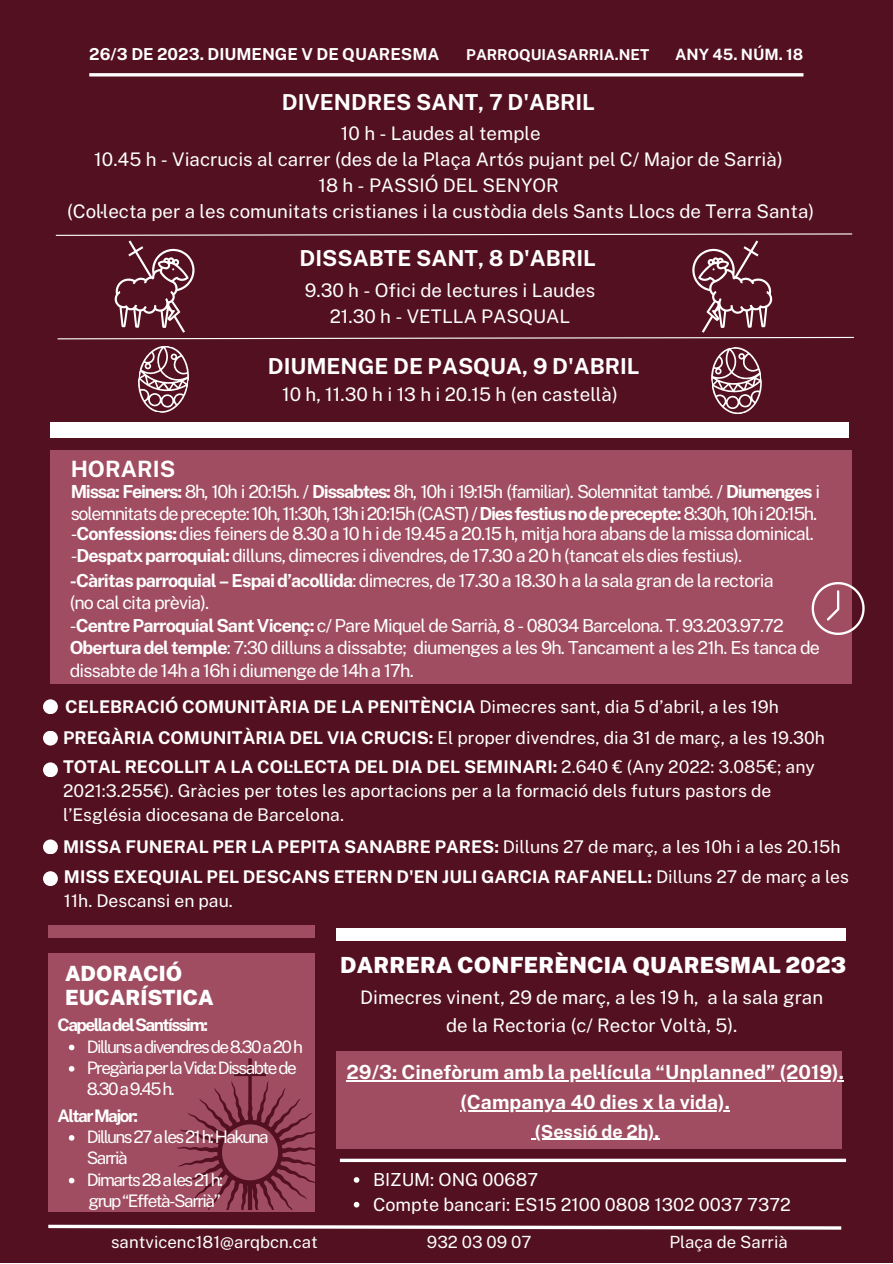
<style>
.page{position:relative;width:893px;height:1264px;background:#fff}
.page>*{position:absolute;margin:0;border:0;box-sizing:border-box;transform-origin:0 0}
.t1{font:700 22.5px "Public Sans";color:#fff}
.t2{font:900 22.2px "Public Sans";letter-spacing:.005em;color:#fff}
.t3{font:700 22.05px "Public Sans";color:#fff}
.t4{font:900 21px/23.5px "Public Sans";color:#fff}
.t5{font:700 19.5px/30.3px "Public Sans";color:#fff;text-align:center}
.t6{font:18.75px/25.8px "Public Sans";color:#fff;text-align:center}
.t7{font:18.6px/28px "Public Sans";color:#fff;text-align:center}
.t8{font:18px/22.5px "Public Sans";letter-spacing:-.05em;color:#fff}
.t9{font:18px/24.8px "Public Sans";color:#fff}
.t10{font:700 18px "Public Sans";color:#fff}
.t11{font:17.55px/23.5px "Public Sans";color:#fff}
.t12{font:700 17.55px/30.2px "Public Sans";color:#fff}
.t13{font:17.25px/21.3px "Public Sans";letter-spacing:-.09em;color:#fff}
.t14{font:700 17.25px "Public Sans";letter-spacing:-.09em;color:#fff}
.t15{font:16.8px "Public Sans";color:#fff}
.t16{font:700 16.5px "Public Sans";color:#fff}
.t17{font:700 15.6px "Public Sans";color:#fff}
.t18{font:700 15px "Public Sans";color:#fff}
.s1{font-weight:700}
.s2{font-weight:400}
</style>
<div class="page">
<div style="left:0;top:0;width:892px;height:1262px;background:#531021"></div>
<hr style="left:89px;top:73px;width:714px;height:3px;background:#fff">
<div style="left:48px;top:953px;width:266px;height:258px;background:#a04d62"></div>
<svg style="left:48px;top:1224px;width:794px;height:6px"></svg>
<svg style="left:177px;top:1058px;width:138px;height:151px"></svg>
<div style="left:336px;top:1050px;width:505px;height:98px;background:#a04d62"></div>
<hr style="left:340px;top:1158px;width:506px;height:3px;background:#fff">
<div style="left:50px;top:422px;width:798px;height:16px;background:#fff"></div>
<div style="left:50px;top:450px;width:801px;height:233px;background:#a04d62"></div>
<svg style="left:811px;top:582px;width:53px;height:53px"></svg>
<div style="left:336px;top:928px;width:509px;height:12px;background:#fff"></div>
<div style="left:48px;top:925px;width:266px;height:13px;background:#a04d62"></div>
<div style="left:43px;top:699px;width:15px;height:15px;background:#fff;border-radius:50%"></div>
<div style="left:43px;top:730px;width:15px;height:15px;background:#fff;border-radius:50%"></div>
<div style="left:43px;top:762px;width:15px;height:15px;background:#fff;border-radius:50%"></div>
<div style="left:43px;top:839px;width:15px;height:15px;background:#fff;border-radius:50%"></div>
<div style="left:43px;top:871px;width:15px;height:15px;background:#fff;border-radius:50%"></div>
<svg style="left:69px;top:1044px;width:5px;height:6px"></svg>
<svg style="left:69px;top:1066px;width:5px;height:5px"></svg>
<hr style="left:346px;top:1080px;width:498px;height:1px;background:#fff">
<hr style="left:460px;top:1110px;width:270px;height:1px;background:#fff">
<hr style="left:535px;top:1138px;width:124px;height:1px;background:#fff">
<svg style="left:354px;top:1177px;width:5px;height:5px"></svg>
<svg style="left:354px;top:1201px;width:5px;height:6px"></svg>
<svg style="left:69px;top:1135px;width:5px;height:5px"></svg>
<svg style="left:69px;top:1177px;width:5px;height:6px"></svg>
<svg style="left:55px;top:233px;width:799px;height:181px"></svg>
<p class="t16" style="left:89px;top:44px;width:351px">26/3 DE 2023. DIUMENGE V DE QUARESMA</p>
<p class="t18" style="left:466px;top:46px;width:184px">PARROQUIASARRIA.NET</p>
<p class="t17" style="left:675px;top:45px;width:130px">ANY 45. NÚM. 18</p>
<p class="t3" style="left:282px;top:89px;width:314px">DIVENDRES SANT, 7 D'ABRIL</p>
<p class="t6" style="left:67px;top:121px;width:748px">10 h - Laudes al temple<br>10.45 h - Viacrucis al carrer (des de la Plaça Artós pujant pel C/ Major de Sarrià)<br>18 h - PASSIÓ DEL SENYOR<br>(Col·lecta per a les comunitats cristianes i la custòdia dels Sants Llocs de Terra Santa)</p>
<p class="t3" style="left:299px;top:245px;width:298px">DISSABTE SANT, 8 D'ABRIL</p>
<p class="t6" style="left:305px;top:277px;width:292px">9.30 h - Ofici de lectures i Laudes<br>21.30 h - VETLLA PASQUAL</p>
<p class="t3" style="left:268px;top:352px;width:373px">DIUMENGE DE PASQUA, 9 D'ABRIL</p>
<p class="t6" style="left:282px;top:381px;width:337px">10 h, 11.30 h i 13 h i 20.15 h (en castellà)</p>
<p class="t1" style="left:71px;top:456px;width:106px">HORARIS</p>
<p class="t8" style="left:71px;top:481px;width:751px;line-height:21.1px"><span class="s1">Missa: Feiners:</span> 8h, 10h i 20:15h. / <span class="s1">Dissabtes:</span> 8h, 10h i 19:15h (familiar). Solemnitat també. / <span class="s1">Diumenges</span> i solemnitats de precepte: 10h, 11:30h, 13h i 20:15h (CAST) / <span class="s1">Diesfestiusnodeprecepte:</span> 8:30h, 10h i 20:15h. -<span class="s1">Confessions:</span> dies feiners de 8.30 a 10 h i de 19.45 a 20.15 h, mitja hora abans de la missa dominical. -<span class="s1">Despatx parroquial:</span> dilluns, dimecres i divendres, de 17.30 a 20 h (tancat els dies festius).</p>
<p class="t8" style="left:70px;top:569px;width:751px"><span class="s1">-Càritas parroquial – Espai d’acollida</span>: dimecres, de 17.30 a 18.30 h a la sala gran de la rectoria<br>(no cal cita prèvia).<br>-<span class="s1">Centre Parroquial Sant Vicenç:</span> c/ Pare Miquel de Sarrià, 8 - 08034 Barcelona. T. 93.203.97.72<br><span class="s1">Obertura del temple</span>: 7:30 dilluns a dissabte; diumenges a les 9h. Tancament a les 21h. Es tanca de dissabte de 14h a 16h i diumenge de 14h a 17h.</p>
<p class="t11" style="left:63px;top:691px;width:763px;line-height:31.3px"><span class="s1">CELEBRACIÓ COMUNITÀRIA DE LA PENITÈNCIA</span> Dimecres sant, dia 5 d’abril, a les 19h<br><span class="s1">PREGÀRIA COMUNITÀRIA DEL VIA CRUCIS:</span> El proper divendres, dia 31 de març, a les 19.30h</p>
<p class="t11" style="left:63px;top:755px;width:753px"><span class="s1">TOTAL RECOLLIT A LA COL·LECTA DEL DIA DEL SEMINARI:</span> 2.640 € (Any 2022: 3.085€; any<br>2021:3.255€). Gràcies per totes les aportacions per a la formació dels futurs pastors de l’Església diocesana de Barcelona.</p>
<p class="t12" style="left:63px;top:831px;width:787px">MISSA FUNERAL PER LA PEPITA SANABRE PARES: <span class="s2">Dilluns 27 de març, a les 10h i a les 20.15h<br></span>MISS EXEQUIAL PEL DESCANS ETERN D'EN JULI GARCIA RAFANELL: <span class="s2">Dilluns 27 de març a les</span></p>
<p class="t11" style="left:64px;top:888px;width:170px">11h. Descansi en pau.</p>
<p class="t4" style="left:65px;top:961px;width:150px">ADORACIÓ<br>EUCARÍSTICA</p>
<p class="t13" style="left:87px;top:1035px;width:217px">Dillunsadivendresde8.30a20h<br>Pregà riaperlaVida:Dissabtede<br>8.30a9.45h.</p>
<p class="t14" style="left:58px;top:1014px;width:152px">CapelladelSantíssim:</p>
<p class="t14" style="left:58px;top:1105px;width:82px">AltarMajor:</p>
<p class="t13" style="left:87px;top:1125px;width:184px">Dilluns27ales21h:Hakuna<br>Sarrià<br>Dimarts28ales21h:</p>
<p class="t13" style="left:89px;top:1190px;width:134px">grup“Effetà-Sarrià”</p>
<p class="t15" style="left:111px;top:1231px;width:208px">santvicenc181@arqbcn.cat</p>
<p class="t2" style="left:340px;top:952px;width:507px">DARRERA CONFERÈNCIA QUARESMAL 2023</p>
<p class="t7" style="left:360px;top:983px;width:464px">Dimecres vinent, 29 de març, a les 19 h, a la sala gran de la Rectoria (c/ Rector Voltà, 5).</p>
<p class="t5" style="left:346px;top:1056px;width:499px">29/3: Cinefòrum amb la pel·lícula “Unplanned” (2019). (Campanya 40 dies x la vida).</p>
<p class="t10" style="left:535px;top:1120px;width:126px">(Sessió de 2h).</p>
<p class="t9" style="left:373px;top:1167px;width:419px">BIZUM: ONG 00687<br>Compte bancari: ES15 2100 0808 1302 0037 7372</p>
<p class="t15" style="left:669px;top:1231px;width:120px">Plaça de Sarrià</p>
<p class="t15" style="left:427px;top:1231px;width:106px">932 03 09 07</p>
</div>
